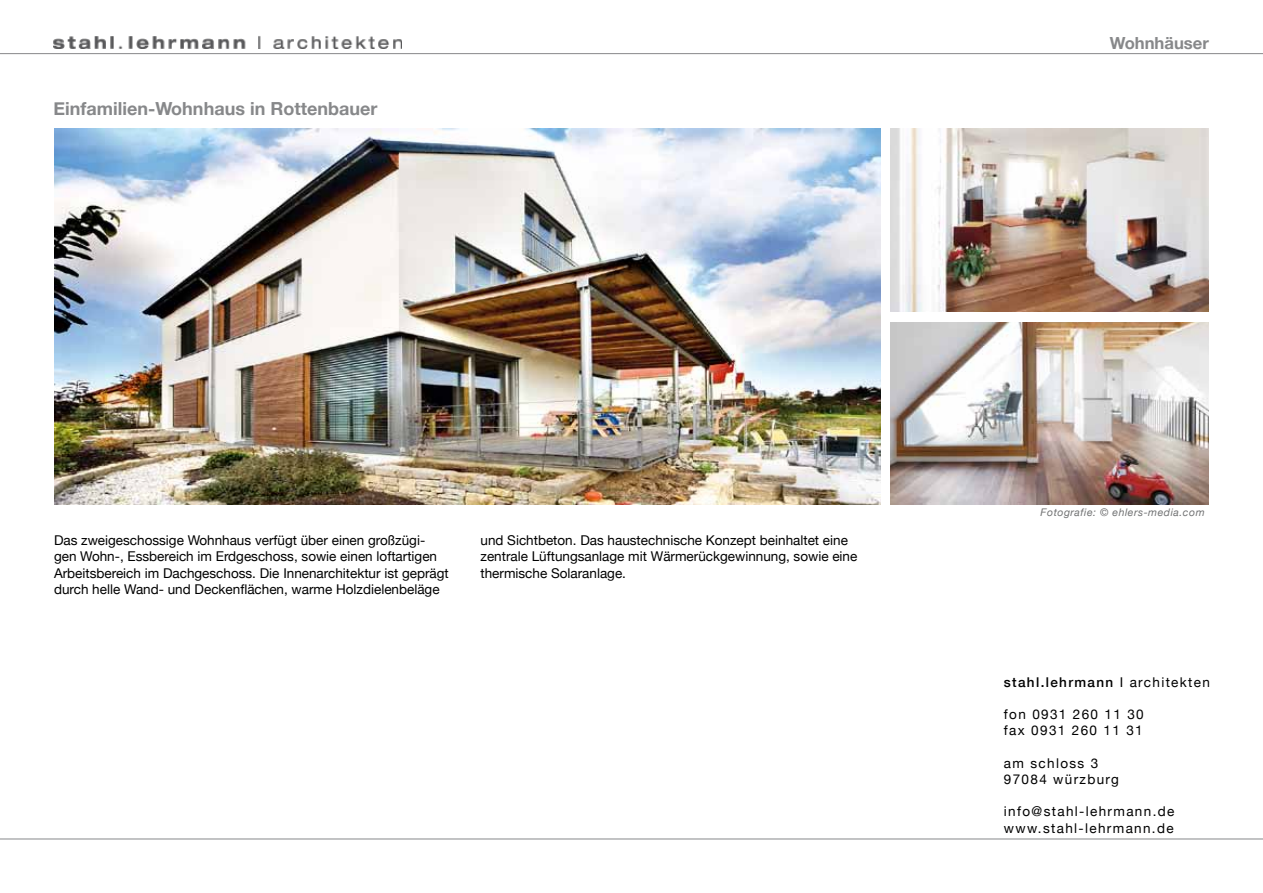
<style>
.page{position:relative;width:1263px;height:893px;background:#fff}
.page>*{position:absolute;margin:0;border:0;box-sizing:border-box;transform-origin:0 0}
.t1{font:700 18px "Helvetica Neue";color:#87888a}
.t2{font:700 16.65px "Helvetica Neue";color:#87888a}
.t3{font:13.5px/16.2px "Helvetica Neue";color:#000}
.t4{font:13.5px/16.2px "Helvetica Neue";letter-spacing:.1em;color:#000}
.t5{font:500 13.5px "Helvetica Neue";letter-spacing:.1em;color:#000}
.t6{font:italic 10.5px "Helvetica Neue";letter-spacing:.05em;color:#707172}
.s1{font-weight:400}
</style>
<div class="page">
<img style="left:53px;top:36px;width:349px;height:13px">
<hr style="left:0;top:53px;width:1263px;height:1px;background:#87888a">
<hr style="left:0;top:839px;width:1263px;height:1px;background:#87888a">
<img style="left:890px;top:322px;width:319px;height:183px">
<img style="left:890px;top:129px;width:319px;height:182px">
<img style="left:54px;top:129px;width:826px;height:376px">
<h1 class="t1" style="left:53px;top:95px;width:325px">Einfamilien-Wohnhaus in Rottenbauer</h1>
<p class="t2" style="left:1110px;top:30px;width:101px">Wohnhäuser</p>
<p class="t3" style="left:54px;top:533px;width:396px">Das zweigeschossige Wohnhaus verfügt über einen großzügi&shy;gen Wohn-, Essbereich im Erdgeschoss, sowie einen loftartigen Arbeitsbereich im Dachgeschoss. Die Innenarchitektur ist geprägt durch helle Wand- und Deckenflächen, warme Holzdielenbeläge</p>
<p class="t3" style="left:480px;top:533px;width:378px">und Sichtbeton. Das haustechnische Konzept beinhaltet eine zentrale Lüftungsanlage mit Wärmerückgewinnung, sowie eine thermische Solaranlage.</p>
<p class="t6" style="left:1040px;top:505px;width:166px">Fotografie: © ehlers-media.com</p>
<p class="t5" style="left:1004px;top:671px;width:207px">stahl.lehrmann <span class="s1">I architekten</span></p>
<p class="t4" style="left:1004px;top:707px;width:141px">fon 0931 260 11 30 fax 0931 260 11 31</p>
<p class="t4" style="left:1004px;top:756px;width:116px">am schloss 3<br>97084 würzburg</p>
<p class="t4" style="left:1004px;top:804px;width:172px">info@stahl-lehrmann.de www.stahl-lehrmann.de</p>
</div>
